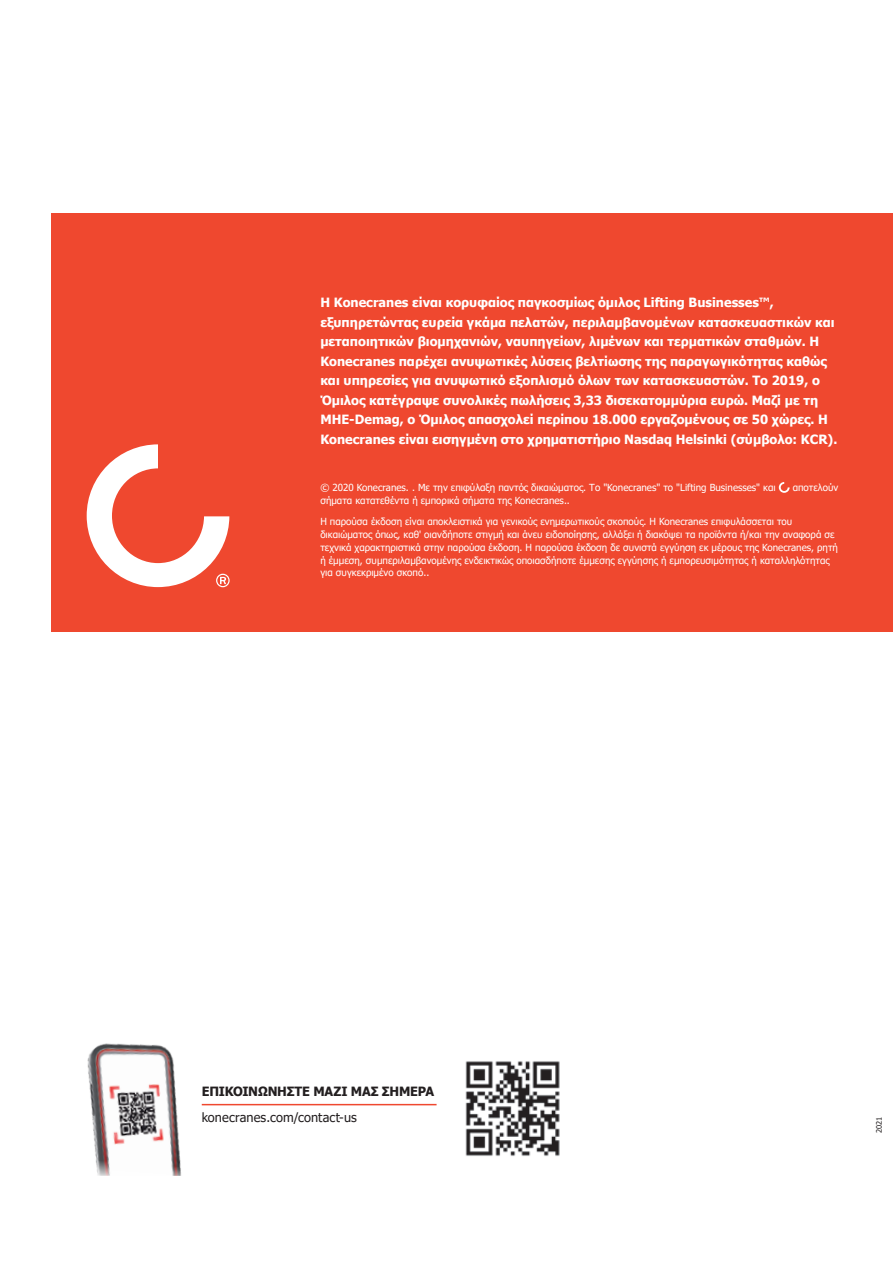
<style>
.page{position:relative;width:893px;height:1263px;background:#fff}
.page>*{position:absolute;margin:0;border:0;box-sizing:border-box;transform-origin:0 0}
.t1{font:700 12.75px/19.5px "Tahoma";color:#fff}
.t2{font:700 12.75px "Tahoma";letter-spacing:-.015em;color:#231f20}
.t3{font:12.75px "Tahoma";letter-spacing:.005em;color:#231f20}
.t4{font:9.75px/12.8px "Tahoma";color:#fff}
.t5{font:7.5px "Tahoma";color:#231f20}
</style>
<div class="page">
<div style="left:51px;top:213px;width:842px;height:419px;background:#ef482f"></div>
<img style="left:87px;top:1043px;width:122px;height:133px">
<hr style="left:202px;top:1104px;width:235px;height:1px;background:#ef482f">
<img style="left:465px;top:1061px;width:95px;height:95px">
<svg style="left:87px;top:444px;width:143px;height:143px"></svg>
<svg style="left:779px;top:482px;width:11px;height:11px"></svg>
<p class="t1" style="left:320px;top:293px;width:519px">Η Konecranes είναι κορυφαίος παγκοσμίως όμιλος Lifting Businesses™, εξυπηρετώντας ευρεία γκάμα πελατών, περιλαμβανομένων κατασκευαστικών και μεταποιητικών βιομηχανιών, ναυπηγείων, λιμένων και τερματικών σταθμών. Η Konecranes παρέχει ανυψωτικές λύσεις βελτίωσης της παραγωγικότητας καθώς και υπηρεσίες για ανυψωτικό εξοπλισμό όλων των κατασκευαστών. Το 2019, ο Όμιλος κατέγραψε συνολικές πωλήσεις 3,33 δισεκατομμύρια ευρώ. Μαζί με τη MHE-Demag, ο Όμιλος απασχολεί περίπου 18.000 εργαζομένους σε 50 χώρες. Η Konecranes είναι εισηγμένη στο χρηματιστήριο Nasdaq Helsinki (σύμβολο: KCR).</p>
<p class="t4" style="left:320px;top:482px;width:457px">© 2020 Konecranes. . Με την επιφύλαξη παντός δικαιώματος. Το "Konecranes" το "Lifting Businesses" και</p>
<p class="t4" style="left:793px;top:482px;width:47px">αποτελούν</p>
<p class="t4" style="left:320px;top:490px;width:473px;line-height:21.3px">σήματα κατατεθέντα ή εμπορικά σήματα της Konecranes..<br>Η παρούσα έκδοση είναι αποκλειστικά για γενικούς ενημερωτικούς σκοπούς. Η Konecranes επιφυλάσσεται του</p>
<p class="t4" style="left:320px;top:529px;width:519px">δικαιώματος όπως, καθ' οιανδήποτε στιγμή και άνευ ειδοποίησης, αλλάξει ή διακόψει τα προϊόντα ή/και την αναφορά σε τεχνικά χαρακτηριστικά στην παρούσα έκδοση. Η παρούσα έκδοση δε συνιστά εγγύηση εκ μέρους της Konecranes, ρητή ή έμμεση, συμπεριλαμβανομένης ενδεικτικώς οποιασδήποτε έμμεσης εγγύησης ή εμπορευσιμότητας ή καταλληλότητας για συγκεκριμένο σκοπό..</p>
<h1 class="t2" style="left:202px;top:1083px;width:234px">ΕΠΙΚΟΙΝΩΝΗΣΤΕ ΜΑΖΙ ΜΑΣ ΣΗΜΕΡΑ</h1>
<h1 class="t3" style="left:202px;top:1109px;width:157px">konecranes.com/contact-us</h1>
<p class="t5" style="left:874px;top:1133px;width:18px;rotate:-90deg">2021</p>
</div>
